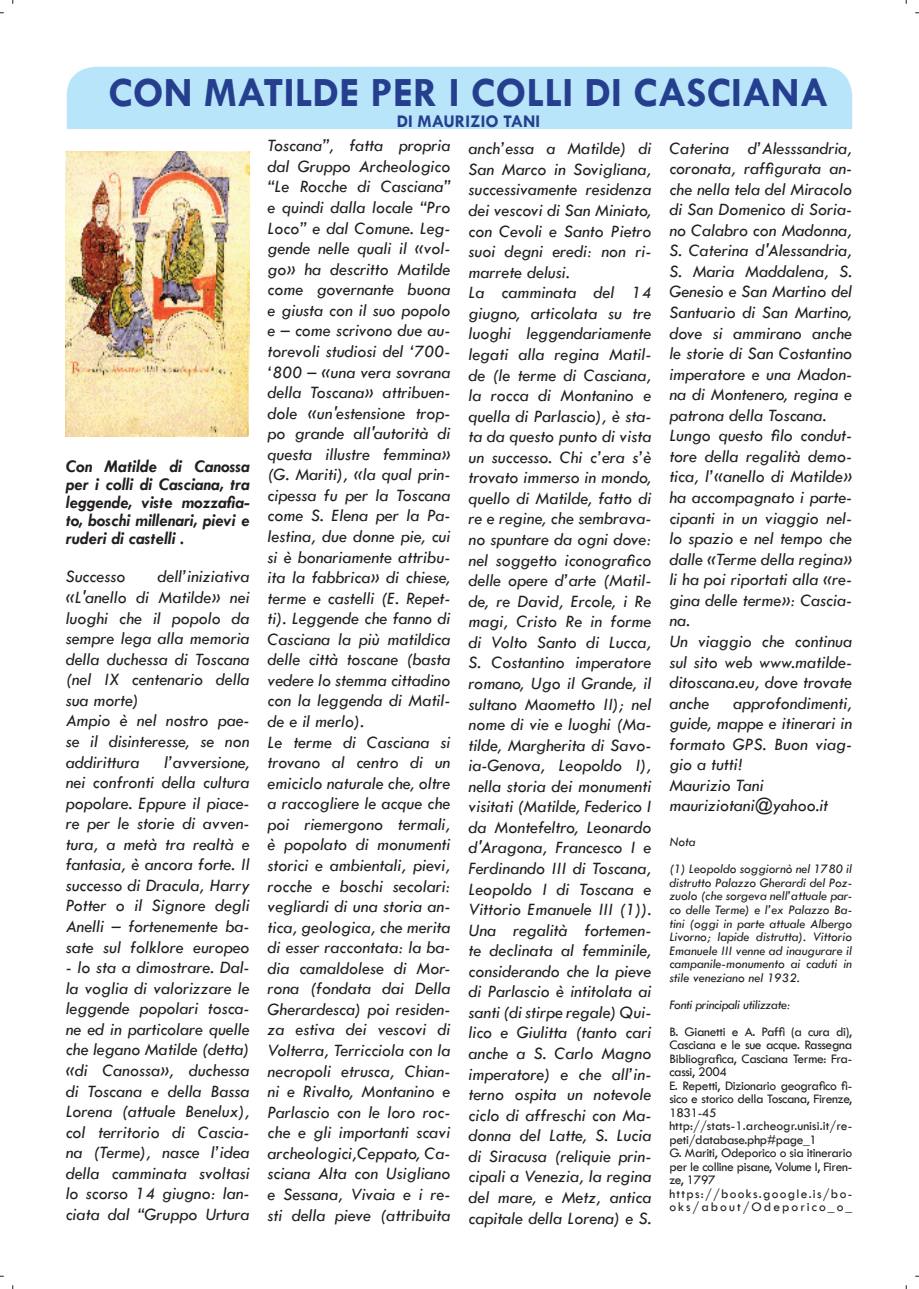
<style>
.page{position:relative;width:919px;height:1289px;background:#fff}
.page>*{position:absolute;margin:0;border:0;box-sizing:border-box;transform-origin:0 0}
.t1{font:700 42px "Tw Cen";color:#253f8e}
.t2{font:italic 18px/20.5px "Tw Cen";color:#231f20}
.t3{font:italic 700 18px/18px "Tw Cen";color:#231f20;text-align:justify}
.t4{font:700 18px "Tw Cen";color:#253f8e}
.t5{font:13.5px/13.5px "Tw Cen";letter-spacing:-.025em;color:#231f20}
.t6{font:italic 13.5px/13.5px "Tw Cen";color:#231f20}
.t7{font:italic 13.5px "Tw Cen";letter-spacing:-.025em;color:#231f20}
</style>
<div class="page">
<div style="left:67px;top:67px;width:785px;height:62px;background:#b9e5fa"></div>
<img style="left:66px;top:151px;width:183px;height:286px">
<h1 class="t1" style="left:108px;top:70px;width:722px">CON MATILDE PER I COLLI DI CASCIANA</h1>
<p class="t4" style="left:396px;top:112px;width:145px">DI MAURIZIO TANI</p>
<p class="t3" style="left:66px;top:457px;width:185px">Con Matilde di Canossa per i colli di Casciana, tra leggende, viste mozzafia&shy;to, boschi millenari, pievi e ruderi di castelli .</p>
<p class="t2" style="left:66px;top:566px;width:61px">Successo</p>
<p class="t2" style="left:66px;top:566px;width:185px;text-indent:92px">dell’iniziativa «L'anello di Matilde» nei luoghi che il popolo da sempre lega alla memoria della duchessa di Toscana (nel IX centenario della sua morte)<br>Ampio è nel nostro pae&shy;se il disinteresse, se non addirittura</p>
<p class="t2" style="left:66px;top:751px;width:185px;text-align:justify;text-indent:98px">l’avversione, nei confronti della cultura popolare. Eppure il piace&shy;re per le storie di avven&shy;tura, a metà tra realtà e fantasia, è ancora forte. Il successo di Dracula, Harry Potter o il Signore degli Anelli – fortenemente ba&shy;sate sul folklore europeo</p>
<p class="t2" style="left:66px;top:957px;width:185px;text-align:justify">- lo sta a dimostrare. Dal&shy;la voglia di valorizzare le leggende popolari tosca&shy;ne ed in particolare quelle che legano Matilde (detta) «di Canossa», duchessa di Toscana e della Bassa Lorena (attuale Benelux), col territorio di Cascia&shy;na (Terme), nasce l’idea della camminata svoltasi lo scorso 14 giugno: lan&shy;ciata dal “Gruppo Urtura</p>
<p class="t2" style="left:267px;top:135px;width:184px">Toscana”, fatta propria dal Gruppo Archeologico “Le Rocche di Casciana” e quindi dalla locale “Pro<br>Loco” e dal Comune. Leg&shy;gende nelle quali il «vol&shy;go» ha descritto Matilde come governante buona e giusta con il suo popolo e – come scrivono due au&shy;torevoli studiosi del ‘700- ‘800 – «una vera sovrana della Toscana» attribuen&shy;dole «un'estensione trop&shy;po grande all'autorità di questa illustre femmina» (G. Mariti), «la qual prin&shy;cipessa fu per la Toscana come S. Elena per la Pa&shy;lestina, due donne pie, cui si è bonariamente attribu&shy;ita la fabbrica» di chiese, terme e castelli (E. Repet&shy;ti). Leggende che fanno di<br>Casciana la più matildica delle città toscane (basta vedere lo stemma cittadino con la leggenda di Matil&shy;de e il merlo).<br>Le terme di Casciana si trovano al centro di un emiciclo naturale che, oltre a raccogliere le acque che poi riemergono termali, è popolato di monumenti storici e ambientali, pievi, rocche e boschi secolari: vegliardi di una storia an&shy;tica, geologica, che merita di esser raccontata: la ba&shy;dia camaldolese di Mor&shy;rona (fondata dai Della<br>Gherardesca) poi residen&shy;za estiva dei vescovi di<br>Volterra, Terricciola con la necropoli etrusca, Chian&shy;ni e Rivalto, Montanino e<br>Parlascio con le loro roc&shy;che e gli importanti scavi archeologici,Ceppato, Ca&shy;sciana Alta con Usigliano e Sessana, Vivaia e i re&shy;sti della pieve (attribuita</p>
<p class="t2" style="left:468px;top:138px;width:184px">anch’essa a Matilde) di<br>San Marco in Sovigliana, successivamente residenza dei vescovi di San Miniato, con Cevoli e Santo Pietro suoi degni eredi: non ri&shy;marrete delusi.<br>La camminata del 14 giugno, articolata su tre luoghi leggendariamente legati alla regina Matil&shy;de (le terme di Casciana, la rocca di Montanino e quella di Parlascio), è sta&shy;ta da questo punto di vista un successo. Chi c’era s’è trovato immerso in mondo, quello di Matilde, fatto di re e regine, che sembrava&shy;no spuntare da ogni dove: nel soggetto iconografico delle opere d’arte (Matil&shy;de, re David, Ercole, i Re magi, Cristo Re in forme di Volto Santo di Lucca,<br>S. Costantino imperatore romano, Ugo il Grande, il sultano Maometto II); nel nome di vie e luoghi (Ma&shy;tilde, Margherita di Savo&shy;ia-Genova, Leopoldo I), nella storia dei monumenti visitati (Matilde, Federico I da Montefeltro, Leonardo d'Aragona, Francesco I e<br>Ferdinando III di Toscana,<br>Leopoldo I di Toscana e<br>Vittorio Emanuele III (1)).<br>Una regalità fortemen&shy;te declinata al femminile, considerando che la pieve di Parlascio è intitolata ai santi (di stirpe regale) Qui&shy;lico e Giulitta (tanto cari anche a S. Carlo Magno imperatore) e che all’in&shy;terno ospita un notevole ciclo di affreschi con Ma&shy;donna del Latte, S. Lucia di Siracusa (reliquie prin&shy;cipali a Venezia, la regina del mare, e Metz, antica capitale della Lorena) e S.</p>
<p class="t2" style="left:669px;top:138px;width:184px">Caterina d’Alesssandria, coronata, raffigurata an&shy;che nella tela del Miracolo di San Domenico di Soria&shy;no Calabro con Madonna,<br>S. Caterina d'Alessandria,<br>S. Maria Maddalena, S.<br>Genesio e San Martino del<br>Santuario di San Martino, dove si ammirano anche le storie di San Costantino imperatore e una Madon&shy;na di Montenero, regina e patrona della Toscana.<br>Lungo questo filo condut&shy;tore della regalità demo&shy;tica, l’«anello di Matilde» ha accompagnato i parte&shy;cipanti in un viaggio nel&shy;lo spazio e nel tempo che dalle «Terme della regina» li ha poi riportati alla «re&shy;gina delle terme»: Cascia&shy;na.<br>Un viaggio che continua sul sito web www.matilde&shy;ditoscana.eu, dove trovate anche</p>
<p class="t2" style="left:669px;top:692px;width:184px;text-indent:64px">approfondimenti, guide, mappe e itinerari in formato GPS. Buon viag&shy;gio a tutti!<br>Maurizio Tani mauriziotani@yahoo.it</p>
<p class="t6" style="left:669px;top:828px;width:184px;line-height:27px">Nota<br>(1) Leopoldo soggiornò nel 1780 il</p>
<p class="t6" style="left:669px;top:876px;width:184px;text-align:justify">distrutto Palazzo Gherardi del Poz&shy;zuolo (che sorgeva nell’attuale par&shy;co delle Terme) e l’ex Palazzo Ba&shy;tini (oggi in parte attuale Albergo Livorno; lapide distrutta). Vittorio Emanuele III venne ad inaugurare il campanile-monumento ai caduti in stile veneziano nel 1932.</p>
<p class="t7" style="left:669px;top:997px;width:123px">Fonti principali utilizzate:</p>
<p class="t5" style="left:669px;top:1024px;width:184px">B. Gianetti e A. Paffi (a cura di),<br>Casciana e le sue acque. Rassegna<br>Bibliografica, Casciana Terme: Fra&shy;cassi, 2004<br>E. Repetti, Dizionario geografico fi&shy;sico e storico della Toscana, Firenze,<br>1831-45 http://stats-1.archeogr.unisi.it/re&shy;peti/database.php#page_1<br>G. Mariti, Odeporico o sia itinerario per le colline pisane, Volume I, Firen&shy;ze, 1797 https://books.google.is/bo&shy;oks/about/Odeporico_o_</p>
</div>
